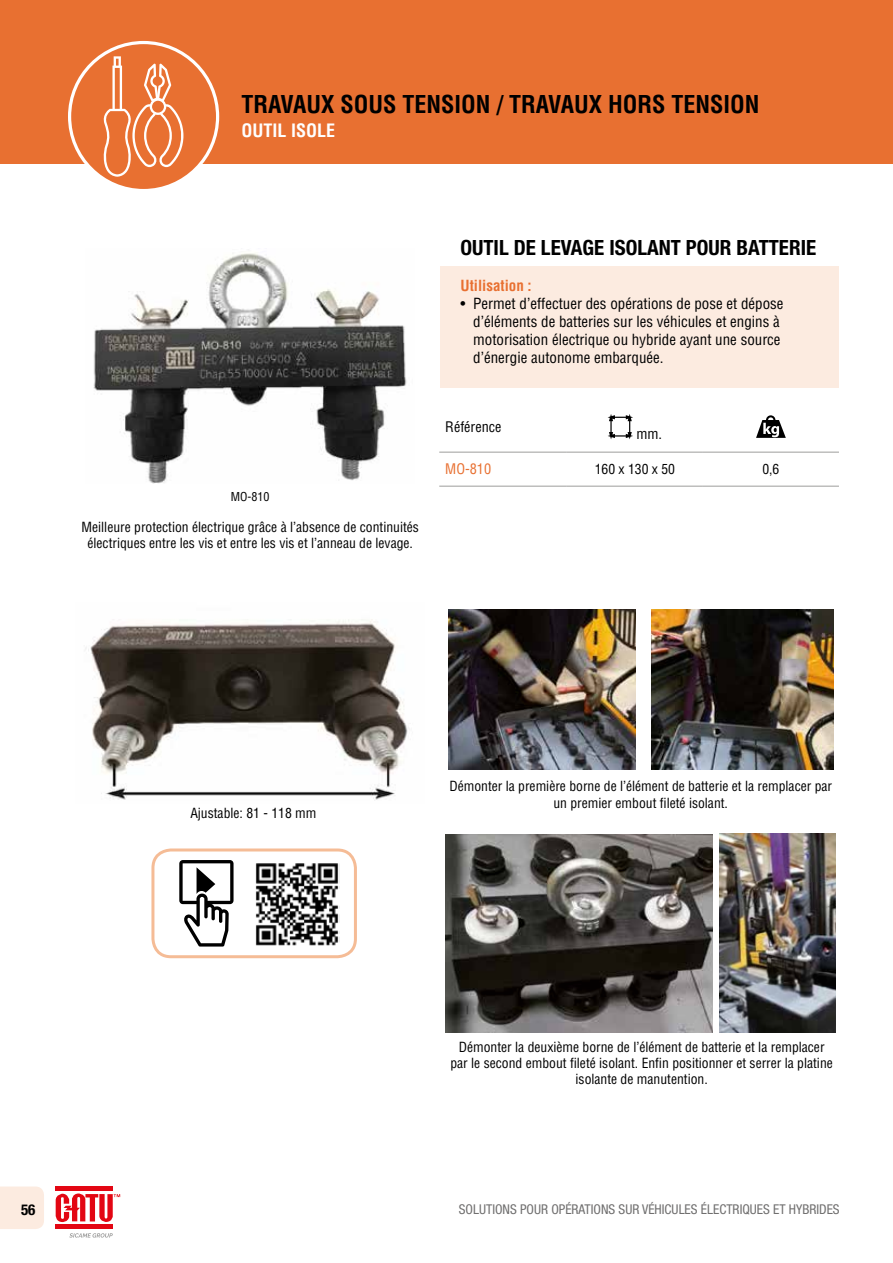
<style>
.page{position:relative;width:893px;height:1263px;background:#fff}
.page>*{position:absolute;margin:0;border:0;box-sizing:border-box;transform-origin:0 0}
.t1{font:700 condensed 24px "Helvetica LT Std";color:#000}
.t2{font:700 condensed 21px "Helvetica Neue LT Std";color:#000}
.t3{font:700 condensed 18px "Helvetica LT Std";color:#fff}
.t4{font:condensed 15px/18px "Helvetica LT Std";color:#000}
.t5{font:700 condensed 15px "Helvetica LT Std";color:#e87031}
.t6{font:700 condensed 15px "Helvetica Neue LT Std";color:#000}
.t7{font:condensed 14.25px "Helvetica LT Std";color:#000}
.t8{font:condensed 14.25px "Helvetica LT Std";color:#e87031}
.t9{font:condensed 13.65px/16.4px "Helvetica LT Std";color:#000;text-align:center}
.t10{font:condensed 13.5px "Helvetica Neue LT Std";color:#706f6f}
.t11{font:condensed 12px "Helvetica LT Std";color:#000}
</style>
<div class="page">
<div style="left:0;top:1186px;width:44px;height:43px;background:#fcebe0"></div>
<div style="left:55px;top:1186px;width:58px;height:5px;background:#e30613"></div>
<div style="left:55px;top:1224px;width:58px;height:5px;background:#e30613"></div>
<svg style="left:56px;top:1193px;width:64px;height:29px"></svg>
<svg style="left:69px;top:1233px;width:44px;height:4px"></svg>
<img style="left:93px;top:253px;width:314px;height:231px">
<img style="left:85px;top:619px;width:324px;height:182px">
<img style="left:651px;top:609px;width:183px;height:160px">
<img style="left:719px;top:833px;width:116px;height:200px">
<img style="left:448px;top:609px;width:187px;height:160px">
<img style="left:445px;top:834px;width:267px;height:199px">
<svg style="left:179px;top:860px;width:55px;height:86px"></svg>
<div style="left:151px;top:848px;width:206px;height:110px;border:3px solid #f5bc96;border-radius:18px"></div>
<img style="left:255px;top:863px;width:84px;height:83px">
<div style="left:0;top:0;width:892px;height:164px;background:#e87031"></div>
<svg style="left:68px;top:41px;width:151px;height:151px"></svg>
<svg style="left:101px;top:56px;width:84px;height:121px"></svg>
<div style="left:440px;top:266px;width:399px;height:122px;background:#fcebe0"></div>
<hr style="left:439px;top:452px;width:128px;height:1px;background:#9d9d9c">
<hr style="left:567px;top:452px;width:136px;height:1px;background:#9d9d9c">
<hr style="left:703px;top:452px;width:136px;height:1px;background:#9d9d9c">
<hr style="left:439px;top:486px;width:128px;height:1px;background:#9d9d9c">
<hr style="left:567px;top:486px;width:136px;height:1px;background:#9d9d9c">
<hr style="left:703px;top:486px;width:136px;height:1px;background:#9d9d9c">
<svg style="left:439px;top:414px;width:400px;height:38px"></svg>
<h1 class="t1" style="left:241px;top:89px;width:519px">TRAVAUX SOUS TENSION / TRAVAUX HORS TENSION</h1>
<h3 class="t3" style="left:241px;top:119px;width:95px">OUTIL ISOLE</h3>
<h2 class="t2" style="left:460px;top:235px;width:357px">OUTIL DE LEVAGE ISOLANT POUR BATTERIE</h2>
<p class="t5" style="left:460px;top:276px;width:73px">Utilisation :</p>
<p class="t4" style="left:473px;top:295px;width:312px;text-indent:-13px">• Permet d’effectuer des opérations de pose et dépose d’éléments de batteries sur les véhicules et engins à motorisation électrique ou hybride ayant une source d’énergie autonome embarquée.</p>
<p class="t7" style="left:445px;top:418px;width:58px">Référence</p>
<p class="t7" style="left:636px;top:425px;width:27px">mm.</p>
<p class="t11" style="left:231px;top:489px;width:40px">MO-810</p>
<p class="t9" style="left:82px;top:519px;width:339px">Meilleure protection électrique grâce à l’absence de continuités électriques entre les vis et entre les vis et l’anneau de levage.</p>
<p class="t8" style="left:445px;top:460px;width:47px">MO-810</p>
<p class="t9" style="left:595px;top:461px;width:82px">160 x 130 x 50</p>
<p class="t9" style="left:762px;top:461px;width:19px">0,6</p>
<p class="t9" style="left:190px;top:804px;width:128px">Ajustable: 81 - 118 mm</p>
<p class="t9" style="left:449px;top:778px;width:384px">Démonter la première borne de l’élément de batterie et la remplacer par un premier embout fileté isolant.</p>
<p class="t9" style="left:450px;top:1038px;width:384px">Démonter la deuxième borne de l’élément de batterie et la remplacer par le second embout fileté isolant. Enfin positionner et serrer la platine isolante de manutention.</p>
<p class="t6" style="left:21px;top:1201px;width:16px">56</p>
<p class="t10" style="left:459px;top:1201px;width:382px">SOLUTIONS POUR OPÉRATIONS SUR VÉHICULES ÉLECTRIQUES ET HYBRIDES</p>
</div>
